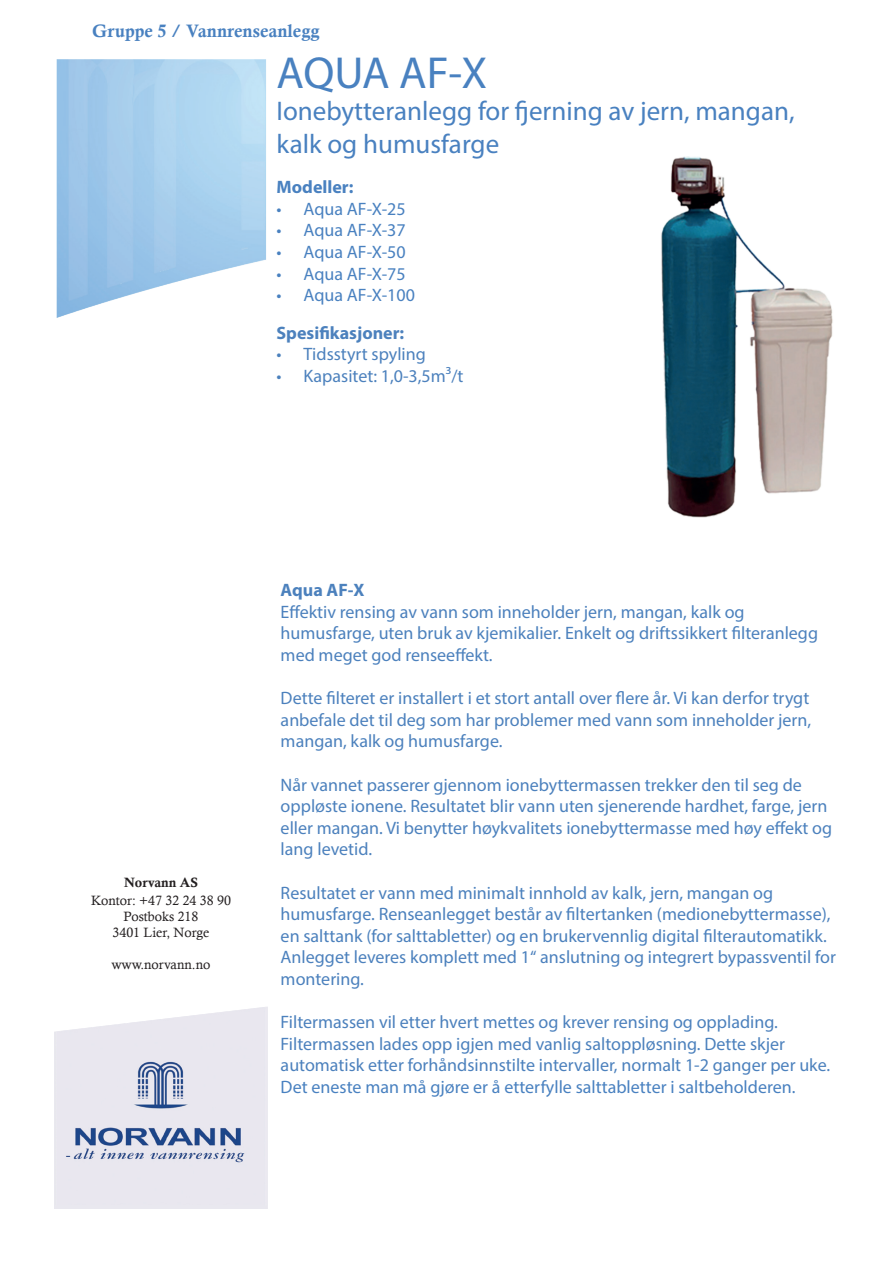
<style>
.page{position:relative;width:893px;height:1263px;background:#fff}
.page>*{position:absolute;margin:0;border:0;box-sizing:border-box;transform-origin:0 0}
.t1{font:45px "Myriad Pro";letter-spacing:-.005em;color:#4981c0}
.t2{font:27px/32.4px "Myriad Pro";color:#4981c0}
.t3{font:18px/21.6px "Myriad Pro";color:#4c81bd}
.t4{font:18px "Myriad Pro";color:#4981c0}
.t5{font:700 18px "Myriad Pro";color:#4c81bd}
.t6{font:18px "Calis MT Bol";color:#4981c0}
.t7{font:700 18px "Myriad Pro";color:#4981c0}
.t8{font:13.5px/16.2px "Calisto";color:#231f20;text-align:center}
.t9{font:13.5px "Calis MT Bol";color:#231f20}
</style>
<div class="page">
<img style="left:56px;top:59px;width:210px;height:259px">
<img style="left:54px;top:1007px;width:214px;height:202px">
<img style="left:661px;top:156px;width:172px;height:362px">
<p class="t6" style="left:92px;top:21px;width:229px">Gruppe 5 / Vannrenseanlegg</p>
<h1 class="t1" style="left:277px;top:45px;width:212px">AQUA AF-X</h1>
<h2 class="t2" style="left:277px;top:94px;width:520px">Ionebytteranlegg for fjerning av jern, mangan, kalk og humusfarge</h2>
<p class="t7" style="left:277px;top:175px;width:78px">Modeller:</p>
<p class="t4" style="left:277px;top:198px;width:131px">• Aqua AF-X-25</p>
<p class="t4" style="left:277px;top:219px;width:131px">• Aqua AF-X-37</p>
<p class="t4" style="left:277px;top:241px;width:131px">• Aqua AF-X-50</p>
<p class="t4" style="left:277px;top:262px;width:131px">• Aqua AF-X-75</p>
<p class="t4" style="left:277px;top:284px;width:140px">• Aqua AF-X-100</p>
<p class="t5" style="left:277px;top:321px;width:129px">Spesifikasjoner:</p>
<p class="t3" style="left:277px;top:343px;width:151px">• Tidsstyrt spyling</p>
<p class="t3" style="left:277px;top:365px;width:188px">• Kapasitet: 1,0-3,5m³/t</p>
<p class="t9" style="left:124px;top:874px;width:75px">Norvann AS</p>
<p class="t8" style="left:91px;top:892px;width:141px">Kontor: +47 32 24 38 90<br>Postboks 218<br>3401 Lier, Norge</p>
<p class="t8" style="left:111px;top:956px;width:101px">www.norvann.no</p>
<p class="t5" style="left:281px;top:578px;width:85px">Aqua AF-X</p>
<p class="t3" style="left:281px;top:601px;width:539px">Effektiv rensing av vann som inneholder jern, mangan, kalk og humusfarge, uten bruk av kjemikalier. Enkelt og driftssikkert filteranlegg med meget god renseeffekt.</p>
<p class="t3" style="left:281px;top:687px;width:532px;text-align:justify">Dette filteret er installert i et stort antall over flere år. Vi kan derfor trygt anbefale det til deg som har problemer med vann som inneholder jern, mangan, kalk og humusfarge.</p>
<p class="t3" style="left:281px;top:773px;width:553px">Når vannet passerer gjennom ionebyttermassen trekker den til seg de oppløste ionene. Resultatet blir vann uten sjenerende hardhet, farge, jern eller mangan. Vi benytter høykvalitets ionebyttermasse med høy effekt og lang levetid.</p>
<p class="t3" style="left:281px;top:881px;width:557px">Resultatet er vann med minimalt innhold av kalk, jern, mangan og humusfarge. Renseanlegget består av filtertanken (medionebyttermasse), en salttank (for salttabletter) og en brukervennlig digital filterautomatikk.<br>Anlegget leveres komplett med 1“ anslutning og integrert bypassventil for montering.</p>
<p class="t3" style="left:281px;top:1011px;width:551px">Filtermassen vil etter hvert mettes og krever rensing og opplading.<br>Filtermassen lades opp igjen med vanlig saltoppløsning. Dette skjer automatisk etter forhåndsinnstilte intervaller, normalt 1-2 ganger per uke.</p>
<p class="t4" style="left:281px;top:1076px;width:516px">Det eneste man må gjøre er å etterfylle salttabletter i saltbeholderen.</p>
</div>
